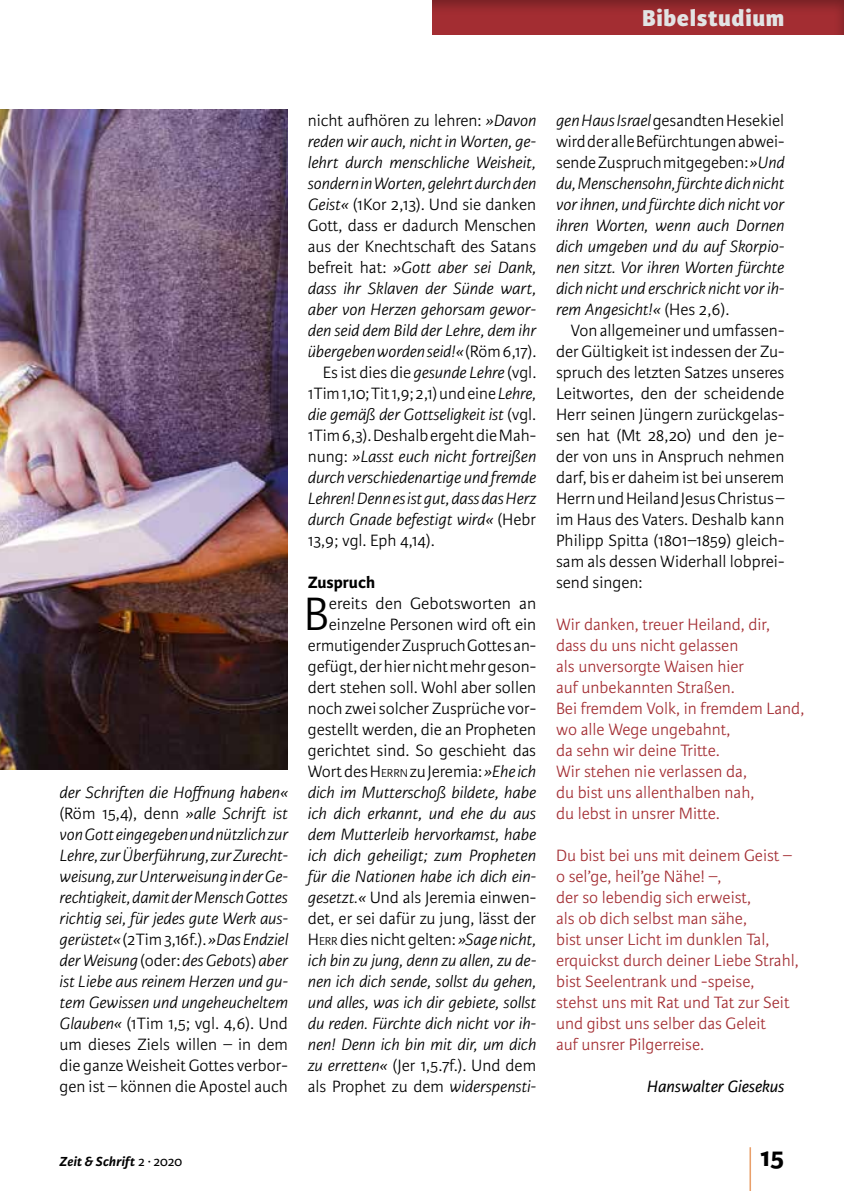
<style>
.page{position:relative;width:844px;height:1191px;background:#fff}
.page>*{position:absolute;margin:0;border:0;box-sizing:border-box;transform-origin:0 0}
.t1{font:300 59.5px "Karmina Sans Basic";color:#df7427;scale:.29 1}
.t2{font:300 49.88px "Karmina Sans Basic";color:#000}
.t3{font:700 28px "Karmina Sans Basic";color:#000}
.t4{font:800 24.5px "Karmina Sans Basic";letter-spacing:.025em;color:#e2e3e4}
.t5{font:italic 300 17.5px/21px "Karmina Sans Basic";color:#000;text-align:justify}
.t6{font:300 17.5px/21px "Karmina Sans Basic";color:#000;text-align:justify}
.t7{font:300 17.5px/21px "Karmina Sans Basic";color:#a32d32}
.t8{font:italic 17.5px "Karmina Sans Basic";color:#000}
.t9{font:700 17.5px "Karmina Sans Basic";color:#000}
.t10{font:italic 700 14px "Karmina Sans Basic";letter-spacing:.015em;color:#000}
.s1{font-style:normal}
.s2{font-style:italic}
.s3{font-style:normal;font-size:12.25px}
.s4{font-weight:400;font-style:normal}
</style>
<div class="page">
<div style="left:430px;top:0;width:413px;height:35px;background:#000;opacity:.3"></div>
<img style="left:0;top:109px;width:288px;height:660px">
<h3 class="t4" style="left:642px;top:4px;width:144px">Bibelstudium</h3>
<p class="t5" style="left:60px;top:782px;width:230px">der Schriften die Hoffnung haben« <span class="s1">(Röm 15,4), denn</span> »alle Schrift ist von Gott eingegeben und nützlich zur Lehre, zur Überführung, zur Zurecht&shy;weisung, zur Unterweisung in der Ge&shy;rechtigkeit, damit der Mensch Gottes richtig sei, für jedes gute Werk aus&shy;gerüstet« <span class="s1">(2Tim 3,16f.).</span> »Das Endziel der Weisung <span class="s1">(oder:</span> des Gebots<span class="s1">)</span> aber ist Liebe aus reinem Herzen und gu&shy;tem Gewissen und ungeheucheltem Glauben« <span class="s1">(1Tim 1,5; vgl. 4,6). Und um dieses Ziels willen – in dem die ganze Weisheit Gottes verbor&shy;gen ist – können die Apostel auch</span></p>
<p class="t6" style="left:308px;top:110px;width:230px">nicht aufhören zu lehren: <span class="s2">»Davon</span></p>
<p class="t5" style="left:308px;top:131px;width:230px">reden wir auch, nicht in Worten, ge-</p>
<p class="t5" style="left:308px;top:152px;width:230px">lehrt durch menschliche Weisheit,</p>
<p class="t5" style="left:308px;top:173px;width:230px">sondern in Worten, gelehrt durch den</p>
<p class="t6" style="left:308px;top:194px;width:230px"><span class="s2">Geist«</span> (1Kor 2,13). Und sie danken</p>
<p class="t6" style="left:308px;top:215px;width:230px">Gott, dass er dadurch Menschen</p>
<p class="t6" style="left:308px;top:236px;width:230px">aus der Knechtschaft des Satans</p>
<p class="t5" style="left:308px;top:257px;width:230px"><span class="s1">befreit hat:</span> »Gott aber sei Dank,</p>
<p class="t5" style="left:308px;top:278px;width:230px">dass ihr Sklaven der Sünde wart,</p>
<p class="t5" style="left:308px;top:299px;width:230px">aber von Herzen gehorsam gewor-</p>
<p class="t5" style="left:308px;top:320px;width:230px">den seid dem Bild der Lehre, dem ihr</p>
<p class="t5" style="left:308px;top:341px;width:230px">übergeben worden seid!« <span class="s1">(Röm 6,17).</span></p>
<p class="t6" style="left:322px;top:362px;width:215px">Es ist dies die <span class="s2">gesunde Lehre</span> (vgl.</p>
<p class="t6" style="left:308px;top:383px;width:230px">1Tim 1,10; Tit 1,9; 2,1) und eine <span class="s2">Lehre,</span></p>
<p class="t5" style="left:308px;top:404px;width:230px">die gemäß der Gottseligkeit ist <span class="s1">(vgl.</span></p>
<p class="t6" style="left:308px;top:425px;width:230px">1Tim 6,3). Deshalb ergeht die Mah-</p>
<p class="t5" style="left:308px;top:446px;width:230px"><span class="s1">nung:</span> »Lasst euch nicht fortreißen</p>
<p class="t5" style="left:308px;top:467px;width:230px">durch verschiedenartige und fremde</p>
<p class="t5" style="left:308px;top:488px;width:230px">Lehren! Denn es ist gut, dass das Herz</p>
<p class="t5" style="left:308px;top:509px;width:230px">durch Gnade befestigt wird« <span class="s1">(Hebr</span></p>
<p class="t6" style="left:308px;top:530px;width:128px">13,9; vgl. Eph 4,14).</p>
<p class="t9" style="left:308px;top:572px;width:69px">Zuspruch</p>
<h2 class="t2" style="left:303px;top:587px;width:27px">B</h2>
<p class="t5" style="left:308px;top:593px;width:230px;text-align:right"><span class="s1">ereits den Gebotsworten an einzelne Personen wird oft ein ermutigender Zuspruch Gottes an&shy;gefügt, der hier nicht mehr geson&shy;dert stehen soll. Wohl aber sollen noch zwei solcher Zusprüche vor&shy;gestellt werden, die an Propheten gerichtet sind. So geschieht das Wort des</span> <span class="s1">H</span><span class="s3">ERRN</span> <span class="s1">zu Jeremia:</span> »Ehe ich dich im Mutterschoß bildete, habe ich dich erkannt, und ehe du aus dem Mutterleib hervorkamst, habe ich dich geheiligt; zum Propheten für die Nationen habe ich dich ein&shy;gesetzt.« <span class="s1">Und als Jeremia einwen&shy;det, er sei dafür zu jung, lässt der </span><span class="s1">H</span><span class="s3">ERR</span> <span class="s1">dies nicht gelten:</span> »Sage nicht, ich bin zu jung, denn zu allen, zu de&shy;nen ich dich sende, sollst du gehen, und alles, was ich dir gebiete, sollst du reden. Fürchte dich nicht vor ih&shy;nen! Denn ich bin mit dir, um dich zu erretten« <span class="s1">(Jer 1,5.7f.). Und dem als Prophet zu dem</span> widerspensti-</p>
<p class="t5" style="left:556px;top:110px;width:230px">gen Haus Israel <span class="s1">gesandten Hesekiel wird der alle Befürchtungen abwei&shy;sende Zuspruch mitgegeben:</span> »Und du, Menschensohn, fürchte dich nicht vor ihnen, und fürchte dich nicht vor ihren Worten, wenn auch Dornen dich umgeben und du auf Skorpio&shy;nen sitzt. Vor ihren Worten fürchte dich nicht und erschrick nicht vor ih&shy;rem Angesicht!« <span class="s1">(Hes 2,6).</span></p>
<p class="t6" style="left:556px;top:320px;width:230px;text-indent:15px">Von allgemeiner und umfassen&shy;der Gültigkeit ist indessen der Zu&shy;spruch des letzten Satzes unseres Leitwortes, den der scheidende Herr seinen Jüngern zurückgelas&shy;sen hat (Mt 28,20) und den je&shy;der von uns in Anspruch nehmen darf, bis er daheim ist bei unserem Herrn und Heiland Jesus Christus – im Haus des Vaters. Deshalb kann Philipp Spitta (1801–1859) gleich&shy;sam als dessen Widerhall lobprei&shy;send singen:</p>
<p class="t7" style="left:556px;top:614px;width:250px">Wir danken, treuer Heiland, dir, dass du uns nicht gelassen<br>als unversorgte Waisen hier<br>auf unbekannten Straßen.<br>Bei fremdem Volk, in fremdem Land, wo alle Wege ungebahnt,<br>da sehn wir deine Tritte.<br>Wir stehen nie verlassen da,<br>du bist uns allenthalben nah,<br>du lebst in unsrer Mitte.</p>
<p class="t7" style="left:556px;top:845px;width:244px">Du bist bei uns mit deinem Geist – o sel’ge, heil’ge Nähe! –,<br>der so lebendig sich erweist,<br>als ob dich selbst man sähe,<br>bist unser Licht im dunklen Tal, erquickst durch deiner Liebe Strahl, bist Seelentrank und -speise, stehst uns mit Rat und Tat zur Seit und gibst uns selber das Geleit<br>auf unsrer Pilgerreise.</p>
<p class="t8" style="left:646px;top:1077px;width:139px">Hanswalter Giesekus</p>
<h1 class="t1" style="left:748px;top:1140px;width:17px">|</h1>
<p class="t10" style="left:60px;top:1153px;width:124px">Zeit &amp; Schrift <span class="s4">2 ∙ 2020</span></p>
<h3 class="t3" style="left:759px;top:1141px;width:26px">15</h3>
</div>
